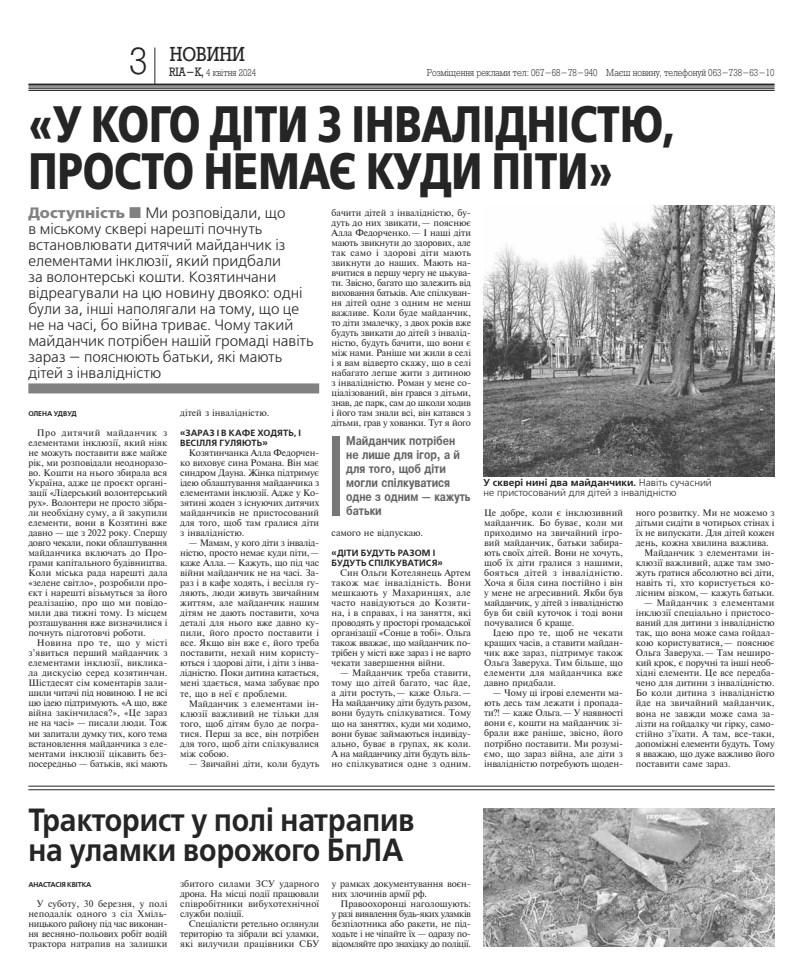
<style>
.page{position:relative;width:803px;height:976px;background:#fff}
.page>*{position:absolute;margin:0;border:0;box-sizing:border-box;transform-origin:0 0}
.t1{font:700 51px/47px "Free Set C";color:#252525;scale:.8 1}
.t2{font:300 38px "Rodeo";color:#252525}
.t3{font:600 32px/30px "Free Set C";color:#252525;scale:.9 1}
.t4{font:20px "Rodeo";color:#252525;scale:.9 1}
.t5{font:300 15px/16px "Free Set C";color:#252525}
.t6{font:700 15px "Free Set C";letter-spacing:.01em;color:#818181}
.t7{font:700 12px/14px "Pragmatica";color:#646464;scale:.8 1}
.t8{font:300 10px "Rodeo";color:#252525;scale:.9 1}
.t9{font:300 10px/10px "Free Set C";color:#252525}
.t10{font:9px/10px "Newton C";color:#252525;text-align:justify}
.t11{font:600 9px/10px "Free Set C";letter-spacing:.01em;color:#252525}
.t12{font:600 7px "Free Set C";letter-spacing:-.02em;color:#252525}
.s1{font-weight:400;font-size:12px}
.s2{font-weight:600}
</style>
<div class="page">
<hr style="left:28px;top:87px;width:746px;height:1px;background:#252525">
<hr style="left:28px;top:90px;width:746px;height:1px;background:#252525">
<hr style="left:28px;top:88px;width:746px;height:1px;background:#252525">
<hr style="left:28px;top:84px;width:746px;height:2px;background:#252525">
<hr style="left:155px;top:47px;width:1px;height:37px;background:#252525">
<hr style="left:28px;top:785px;width:746px;height:1px;background:#252525">
<hr style="left:28px;top:789px;width:746px;height:1px;background:#252525">
<div style="left:332px;top:436px;width:8px;height:80px;background:#777"></div>
<div style="left:28px;top:383px;width:291px;height:10px;background:#818181"></div>
<img style="left:483px;top:206px;width:291px;height:270px">
<img style="left:483px;top:808px;width:291px;height:138px">
<h2 class="t2" style="left:129px;top:41px;width:20px">3</h2>
<h3 class="t4" style="left:170px;top:43px;width:85px">новини</h3>
<p class="t8" style="left:169px;top:67px;width:98px"><span class="s1">RIA-К,</span> 4 квітня 2024</p>
<p class="t8" style="left:426px;top:67px;width:388px">Розміщення реклами тел: 067-68-78-940 Маєш новину, телефонуй 063-738-63-10</p>
<h1 class="t1" style="left:28px;top:100px;width:813px">«у кого діти з інвалідністю, просто немає куди піти»</h1>
<p class="t10" style="left:331px;top:207px;width:141px">бачити дітей з інвалідністю, бу&shy;дуть до них звикати,— пояснює Алла Федорченко.— І наші діти мають звикнути до здорових, але так само і здорові діти мають звикнути до наших. Мають на&shy;вчитися в першу чергу не цькува&shy;ти. Звісно, багато що залежить від виховання батьків. Але спілкуван&shy;ня дітей одне з одним не менш важливе. Коли буде майданчик, то діти змалечку, з двох років вже будуть звикати до дітей з інвалід&shy;ністю, будуть бачити, що вони є між нами. Раніше ми жили в селі і я вам відверто скажу, що в селі набагато легше жити з дитиною з інвалідністю. Роман у мене со&shy;ціалізований, він грався з дітьми, знав, де парк, сам до школи ходив і його там знали всі, він катався з дітьми, грав у хованки. Тут я його</p>
<p class="t5" style="left:28px;top:205px;width:286px;text-indent:117px">М и розповідали, що<br>в міському сквері нарешті почнуть встановлювати дитячий майданчик із елементами інклюзії, який придбали<br>за волонтерські кошти. Козятинчани відреагували на цю новину двояко: одні були за, інші наполягали на тому, що це не на часі, бо війна триває. Чому такий майданчик потрібен нашій громаді навіть зараз — пояснюють батьки, які мають дітей з інвалідністю</p>
<h3 class="t6" style="left:28px;top:204px;width:98px">Доступність</h3>
<p class="t10" style="left:180px;top:407px;width:91px">дітей з інвалідністю.</p>
<p class="t11" style="left:180px;top:428px;width:121px">«Зараз і в кафе ходять, і весілля гуляють»</p>
<p class="t10" style="left:180px;top:447px;width:140px;text-indent:9px">Козятинчанка Алла Федорчен&shy;ко виховує сина Романа. Він має синдром Дауна. Жінка підтримує ідею облаштування майданчика з елементами інклюзії. Адже у Ко&shy;зятині жоден з існуючих дитячих майданчиків не пристосований для того, щоб там гралися діти з інвалідністю.</p>
<p class="t10" style="left:180px;top:538px;width:140px;text-indent:9px">— Мамам, у кого діти з інвалід&shy;ністю, просто немає куди піти,— каже Алла.— Кажуть, що під час війни майданчик не на часі. За&shy;раз і в кафе ходять, і весілля гу&shy;ляють, люди живуть звичайним життям, але майданчик нашим дітям не дають поставити, хоча деталі для нього вже давно ку&shy;пили, його просто поставити і все. Якщо він вже є, його треба поставити, нехай ним користу&shy;ються і здорові діти, і діти з інва&shy;лідністю. Поки дитина катається, мені здається, мама забуває про те, що в неї є проблеми.</p>
<p class="t10" style="left:180px;top:698px;width:140px;text-indent:9px">Майданчик з елементами ін&shy;клюзії важливий не тільки для того, щоб дітям було де погра&shy;тися. Перш за все, він потрібен для того, щоб діти спілкувалися між собою.</p>
<p class="t10" style="left:189px;top:758px;width:132px">— Звичайні діти, коли будуть</p>
<p class="t12" style="left:28px;top:409px;width:50px">Олена Удвуд</p>
<p class="t10" style="left:28px;top:427px;width:140px;text-indent:9px">Про дитячий майданчик з елементами інклюзії, який ніяк не можуть поставити вже майже рік, ми розповідали неодноразо&shy;во. Кошти на нього збирала вся Україна, адже це проєкт органі&shy;зації «Лідерський волонтерський рух». Волонтери не просто зібра&shy;ли необхідну суму, а й закупили елементи, вони в Козятині вже давно — ще з 2022 року. Спершу довго чекали, поки облаштування майданчика включать до Про&shy;грами капітального будівництва.<br>Коли міська рада нарешті дала «зелене світло», розробили про&shy;єкт і нарешті візьмуться за його реалізацію, про що ми повідо&shy;мили два тижні тому. Із місцем розташування вже визначилися і почнуть підготовчі роботи.</p>
<p class="t10" style="left:28px;top:638px;width:140px;text-indent:9px">Новина про те, що у місті з’явиться перший майданчик з елементами інклюзії, виклика&shy;ла дискусію серед козятинчан.<br>Шістдесят сім коментарів зали&shy;шили читачі під новиною. І не всі цю ідею підтримують. «А що, вже війна закінчилася?», «Це зараз не на часі» — писали люди. Тож ми запитали думку тих, кого тема встановлення майданчика з еле&shy;ментами інклюзії цікавить без&shy;посередньо — батьків, які мають</p>
<h3 class="t7" style="left:346px;top:433px;width:157px">Майданчик потрібен не лише для ігор, а й для того, щоб діти могли спілкуватися одне з одним — кажуть батьки</h3>
<p class="t9" style="left:483px;top:478px;width:230px"><span class="s2">У сквері нині два майданчики.</span> Н авіть сучасний не пристосований для дітей з інвалідністю</p>
<p class="t10" style="left:484px;top:507px;width:140px">Це добре, коли є інклюзивний майданчик. Бо буває, коли ми приходимо на звичайний ігро&shy;вий майданчик, батьки забира&shy;ють своїх дітей. Вони не хочуть, щоб їх діти гралися з нашими, бояться дітей з інвалідністю.<br>Хоча я біля сина постійно і він у мене не агресивний. Якби був майданчик, у дітей з інвалідністю був би свій куточок і тоді вони почувалися б краще.</p>
<p class="t10" style="left:484px;top:628px;width:140px;text-indent:9px">Ідею про те, щоб не чекати кращих часів, а ставити майдан&shy;чик вже зараз, підтримує також Ольга Заверуха. Тим більше, що елементи для майданчика вже давно придбали.</p>
<p class="t10" style="left:484px;top:688px;width:140px;text-indent:9px">— Чому ці ігрові елементи ма&shy;ють десь там лежати і пропада&shy;ти?! — каже Ольга.— У наявності вони є, кошти на майданчик зі&shy;брали вже раніше, звісно, його потрібно поставити. Ми розумі&shy;ємо, що зараз війна, але діти з інвалідністю потребують щоден-</p>
<p class="t10" style="left:635px;top:507px;width:140px">ного розвитку. Ми не можемо з</p>
<p class="t10" style="left:635px;top:517px;width:140px">дітьми сидіти в чотирьох стінах і</p>
<p class="t10" style="left:635px;top:527px;width:140px">їх не випускати. Для дітей кожен</p>
<p class="t10" style="left:635px;top:537px;width:134px">день, кожна хвилина важлива.</p>
<p class="t10" style="left:644px;top:547px;width:132px">Майданчик з елементами ін-</p>
<p class="t10" style="left:635px;top:557px;width:140px">клюзії важливий, адже там змо-</p>
<p class="t10" style="left:635px;top:568px;width:140px">жуть гратися абсолютно всі діти,</p>
<p class="t10" style="left:635px;top:578px;width:140px">навіть ті, хто користується ко-</p>
<p class="t10" style="left:635px;top:588px;width:140px">лісним візком,— кажуть батьки.</p>
<p class="t10" style="left:635px;top:598px;width:140px;text-indent:9px">— Майданчик з елементами інклюзії спеціально і пристосо&shy;ваний для дитини з інвалідністю так, що вона може сама гойдал&shy;кою користуватися,— пояснює Ольга Заверуха.— Там неширо&shy;кий крок, є поручні та інші необ&shy;хідні елементи. Це все передба&shy;чено для дитини з інвалідністю.<br>Бо коли дитина з інвалідністю йде на звичайний майданчик, вона не завжди може сама за&shy;лізти на гойдалку чи гірку, само&shy;стійно з’їхати. А там, все-таки, допоміжні елементи будуть. Тому я вважаю, що дуже важливо його поставити саме зараз.</p>
<p class="t10" style="left:331px;top:527px;width:93px">самого не відпускаю.</p>
<p class="t11" style="left:331px;top:548px;width:113px">«Діти будуть разом і будуть спілкуватися»</p>
<p class="t10" style="left:331px;top:567px;width:141px;text-indent:9px">Син Ольги Котелянець Артем також має інвалідність. Вони мешкають у Махаринцях, але часто навідуються до Козяти&shy;на, і в справах, і на заняття, які проводять у просторі громадської організації «Сонце в тобі». Ольга також вважає, що майданчик по&shy;трібен у місті вже зараз і не варто чекати завершення війни.</p>
<p class="t10" style="left:331px;top:668px;width:141px;text-indent:9px">— Майданчик треба ставити, тому що дітей багато, час йде, а діти ростуть,— каже Ольга.— На майданчику діти будуть разом, вони будуть спілкуватися. Тому що на заняттях, куди ми ходимо, вони буває займаються індивіду&shy;ально, буває в групах, як коли.<br>А на майданчику діти будуть віль&shy;но спілкуватися одне з одним.</p>
<h3 class="t3" style="left:28px;top:806px;width:430px">Тракторист у полі натрапив на уламки ворожого БпЛА</h3>
<p class="t12" style="left:28px;top:879px;width:64px">Анастасія Квітка</p>
<p class="t10" style="left:28px;top:898px;width:140px;text-indent:9px">У суботу, 30 березня, у полі неподалік одного з сіл Хміль&shy;ницького району під час виконан&shy;ня весняно-польових робіт водій трактора натрапив на залишки</p>
<p class="t10" style="left:180px;top:878px;width:140px">збитого силами ЗСУ ударного дрона. На місці події працювали співробітники вибухотехнічної служби поліції.</p>
<p class="t10" style="left:180px;top:918px;width:140px;text-indent:9px">Спеціалісти ретельно оглянули територію та зібрали всі уламки, які вилучили працівники СБУ</p>
<p class="t10" style="left:332px;top:878px;width:140px">у рамках документування воєн&shy;них злочинів армії рф.</p>
<p class="t10" style="left:332px;top:898px;width:140px;text-indent:9px">Правоохоронці наголошують: у разі виявлення будь-яких уламків безпілотника або ракети, не під&shy;ходьте і не чіпайте їх — одразу по&shy;відомляйте про знахідку до поліції.</p>
</div>
